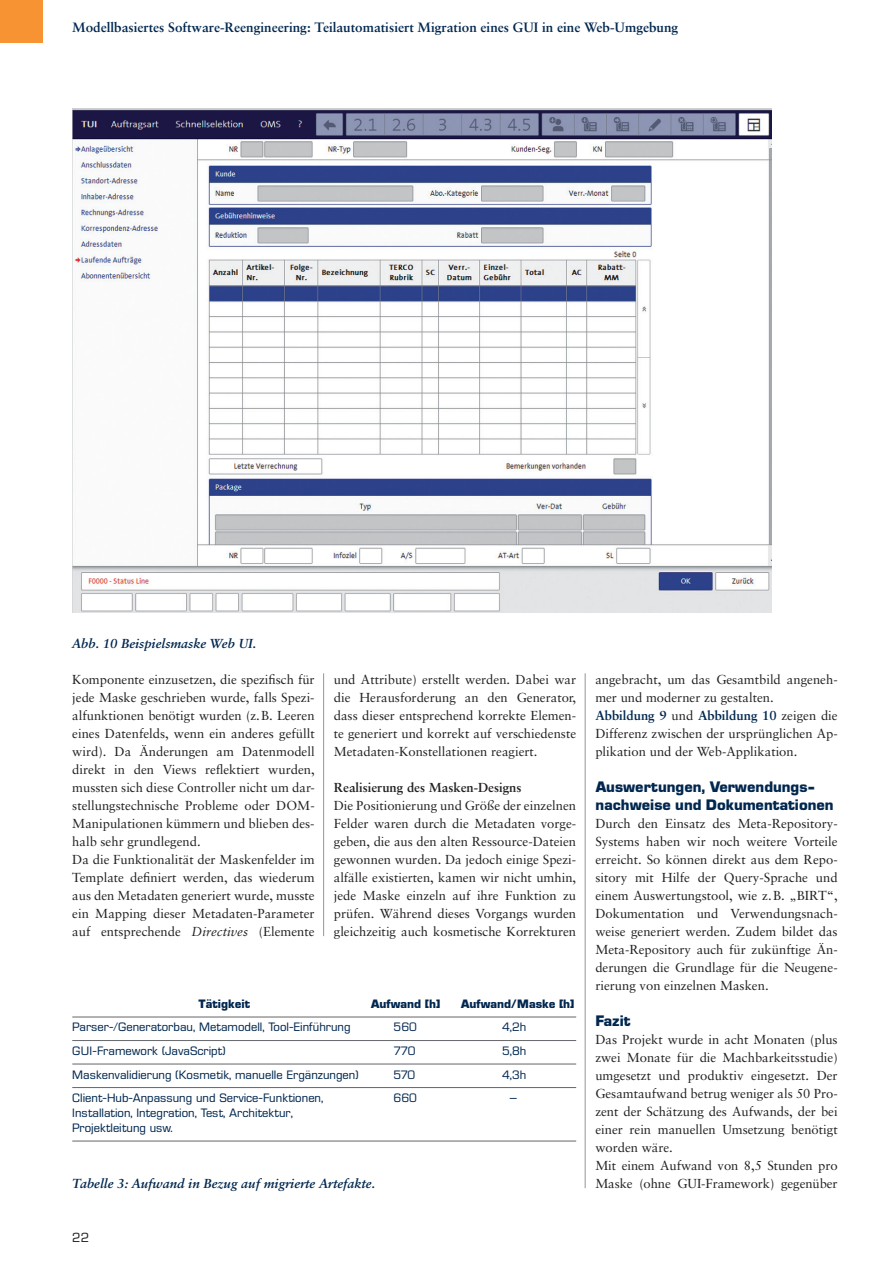
<style>
.page{position:relative;width:893px;height:1263px;background:#fff}
.page>*{position:absolute;margin:0;border:0;box-sizing:border-box;transform-origin:0 0}
.t1{font:700 15px/18px "Eurostile BQ";color:#00274f}
.t2{font:700 13.5px "Sabon";color:#00274f}
.t3{font:13.05px/18px "Sabon";color:#231f20}
.t4{font:italic 700 13.05px "Sabon";color:#00274f}
.t5{font:700 13.05px "Sabon";color:#231f20}
.t6{font:13.05px "Eurostile BQ";color:#231f20}
.t7{font:12px/15px "Eurostile BQ";color:#00274f}
.t8{font:700 12px "Eurostile BQ";color:#00274f}
.s1{font-style:italic}
.s2{font-weight:700;color:#00274f}
</style>
<div class="page">
<hr style="left:585px;top:673px;width:1px;height:515px;background:#939598">
<hr style="left:323px;top:673px;width:1px;height:263px;background:#939598">
<div style="left:0;top:0;width:43px;height:43px;background:#f79332"></div>
<img style="left:72px;top:108px;width:699px;height:504px">
<hr style="left:72px;top:1016px;width:504px;height:1px;background:#6c6d70">
<hr style="left:72px;top:1040px;width:504px;height:1px;background:#6c6d70">
<hr style="left:72px;top:1063px;width:504px;height:1px;background:#6c6d70">
<hr style="left:72px;top:1087px;width:504px;height:1px;background:#6c6d70">
<hr style="left:72px;top:1140px;width:504px;height:1px;background:#6c6d70">
<p class="t2" style="left:72px;top:19px;width:608px">Modellbasiertes Software-Reengineering: Teilautomatisiert Migration eines GUI in eine Web-Umgebung</p>
<p class="t4" style="left:72px;top:636px;width:186px">Abb. 10 Beispielsmaske Web UI.</p>
<p class="t3" style="left:72px;top:670px;width:244px">Komponente einzusetzen, die spezifisch für jede Maske geschrieben wurde, falls Spezi&shy;alfunktionen benötigt wurden (z.B. Leeren eines Datenfelds, wenn ein anderes gefüllt wird). Da Änderungen am Datenmodell direkt in den Views reflektiert wurden, mussten sich diese Controller nicht um dar&shy;stellungstechnische Probleme oder DOM-Manipulationen kümmern und blieben des&shy;halb sehr grundlegend.<br>Da die Funktionalität der Maskenfelder im Template definiert werden, das wiederum aus den Metadaten generiert wurde, musste ein Mapping dieser Metadaten-Parameter auf entsprechende <span class="s1">Directives</span> (Elemente</p>
<p class="t3" style="left:595px;top:670px;width:244px">angebracht, um das Gesamtbild angeneh&shy;mer und moderner zu gestalten.<br><span class="s2">Abbildung 9</span> und <span class="s2">Abbildung 10</span> zeigen die Differenz zwischen der ursprünglichen Ap&shy;plikation und der Web-Applikation.</p>
<p class="t3" style="left:334px;top:670px;width:244px;text-align:justify">und Attribute) erstellt werden. Dabei war die Herausforderung an den Generator, dass dieser entsprechend korrekte Elemen&shy;te generiert und korrekt auf verschiedenste Metadaten-Konstellationen reagiert.</p>
<p class="t5" style="left:334px;top:779px;width:189px">Realisierung des Masken-Designs</p>
<p class="t3" style="left:334px;top:796px;width:244px;text-align:justify">Die Positionierung und Größe der einzelnen Felder waren durch die Metadaten vorge&shy;geben, die aus den alten Ressource-Dateien gewonnen wurden. Da jedoch einige Spezi&shy;alfälle existierten, kamen wir nicht umhin, jede Maske einzeln auf ihre Funktion zu prüfen. Während dieses Vorgangs wurden gleichzeitig auch kosmetische Korrekturen</p>
<p class="t1" style="left:595px;top:778px;width:240px">Auswertungen, Verwendungs&shy;nachweise und Dokumentationen</p>
<p class="t3" style="left:595px;top:814px;width:244px;text-align:justify">Durch den Einsatz des Meta-Repository-Systems haben wir noch weitere Vorteile erreicht. So können direkt aus dem Repo&shy;sitory mit Hilfe der Query-Sprache und einem Auswertungstool, wie z.B. „BIRT“, Dokumentation und Verwendungsnach&shy;weise generiert werden. Zudem bildet das Meta-Repository auch für zukünftige Än&shy;derungen die Grundlage für die Neugene&shy;rierung von einzelnen Masken.</p>
<p class="t1" style="left:595px;top:1012px;width:37px">Fazit</p>
<p class="t3" style="left:595px;top:1030px;width:244px">Das Projekt wurde in acht Monaten (plus zwei Monate für die Machbarkeitsstudie) umgesetzt und produktiv eingesetzt. Der Gesamtaufwand betrug weniger als 50 Pro&shy;zent der Schätzung des Aufwands, der bei einer rein manuellen Umsetzung benötigt worden wäre.<br>Mit einem Aufwand von 8,5 Stunden pro Maske (ohne GUI-Framework) gegenüber</p>
<p class="t8" style="left:198px;top:997px;width:53px">Tätigkeit</p>
<p class="t8" style="left:371px;top:997px;width:71px">Aufwand [h]</p>
<p class="t8" style="left:461px;top:997px;width:115px">Aufwand/Maske [h]</p>
<p class="t7" style="left:72px;top:1020px;width:280px">Parser-/Generatorbau, Metamodell, Tool-Einführung</p>
<p class="t7" style="left:393px;top:1020px;width:25px">560</p>
<p class="t7" style="left:502px;top:1020px;width:26px">4,2h</p>
<p class="t7" style="left:72px;top:1044px;width:155px">GUI-Framework (JavaScript)</p>
<p class="t7" style="left:393px;top:1044px;width:24px">770</p>
<p class="t7" style="left:502px;top:1044px;width:26px">5,8h</p>
<p class="t7" style="left:72px;top:1067px;width:288px">Maskenvalidierung (Kosmetik, manuelle Ergänzungen)</p>
<p class="t7" style="left:393px;top:1067px;width:23px">570</p>
<p class="t7" style="left:502px;top:1067px;width:26px">4,3h</p>
<p class="t7" style="left:72px;top:1091px;width:253px">Client-Hub-Anpassung und Service-Funktionen,</p>
<p class="t7" style="left:393px;top:1091px;width:25px">660</p>
<p class="t7" style="left:510px;top:1091px;width:9px">–</p>
<p class="t7" style="left:72px;top:1106px;width:222px">Installation, Integration, Test, Architektur,<br>Projektleitung usw.</p>
<p class="t4" style="left:72px;top:1176px;width:305px">Tabelle 3: Aufwand in Bezug auf migrierte Artefakte.</p>
<p class="t6" style="left:72px;top:1230px;width:19px">22</p>
</div>
